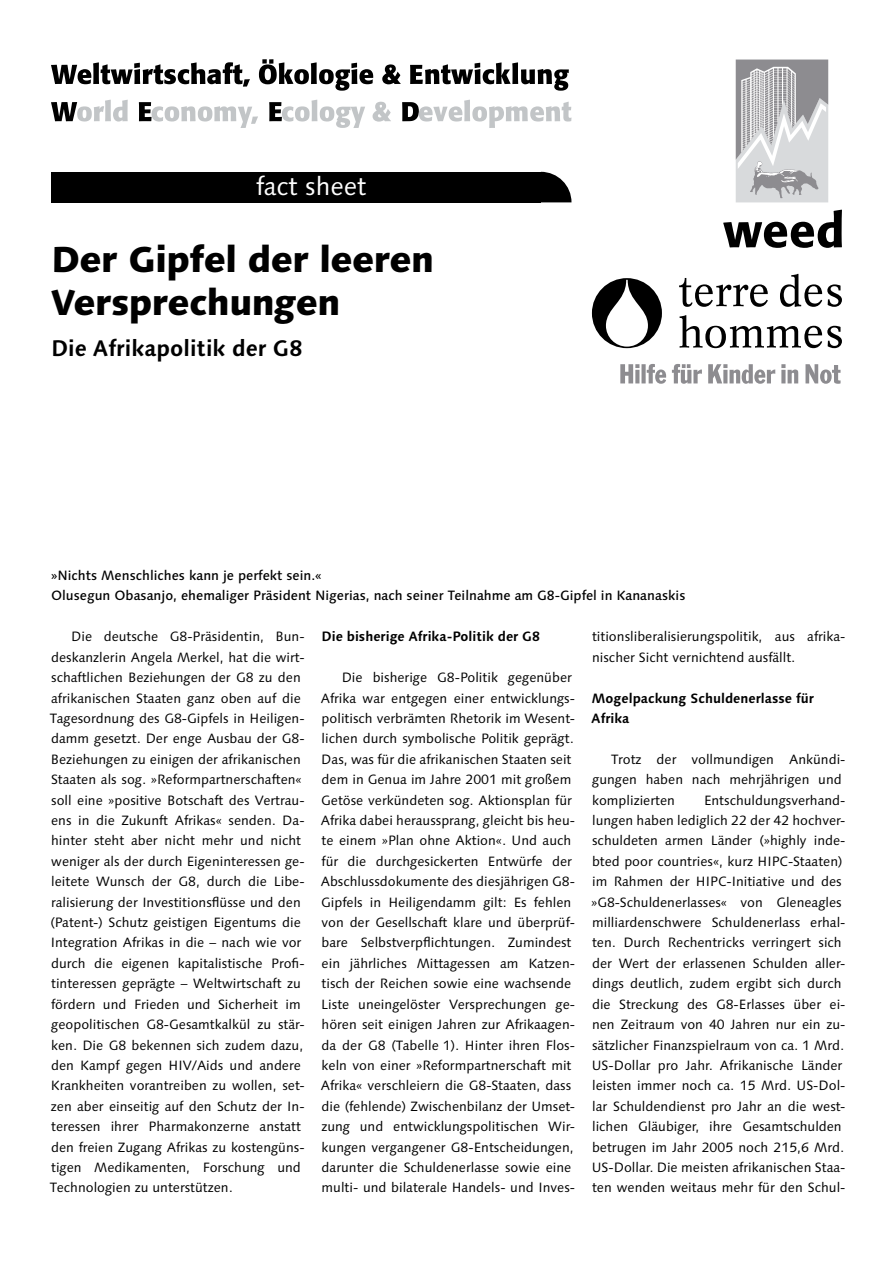
<style>
.page{position:relative;width:893px;height:1263px;background:#fff}
.page>*{position:absolute;margin:0;border:0;box-sizing:border-box;transform-origin:0 0}
.t1{font:800 36px/43.2px "Linotype Syntax";letter-spacing:-.015em;color:#000}
.t2{font:25.5px "Linotype Syntax";color:#fff}
.t3{font:700 22.5px "Linotype Syntax";color:#000}
.t4{font:13.5px/20.4px "Linotype Syntax";color:#000}
.t5{font:500 13.5px/20.4px "Linotype Syntax";color:#000}
.t6{font:700 13.5px/20.4px "Linotype Syntax";color:#000}
</style>
<div class="page">
<svg style="left:51px;top:59px;width:518px;height:32px"></svg>
<svg style="left:51px;top:100px;width:77px;height:22px"></svg>
<svg style="left:139px;top:102px;width:119px;height:26px"></svg>
<svg style="left:269px;top:100px;width:122px;height:28px"></svg>
<svg style="left:402px;top:100px;width:169px;height:28px"></svg>
<div style="left:51px;top:172px;width:490px;height:30px;background:#000"></div>
<svg style="left:541px;top:172px;width:30px;height:30px"></svg>
<svg style="left:723px;top:210px;width:119px;height:38px"></svg>
<svg style="left:736px;top:60px;width:92px;height:142px;background:#bfc0c2"></svg>
<svg style="left:780px;top:274px;width:62px;height:33px"></svg>
<svg style="left:679px;top:278px;width:89px;height:29px"></svg>
<svg style="left:680px;top:315px;width:162px;height:33px"></svg>
<svg style="left:592px;top:278px;width:70px;height:70px"></svg>
<svg style="left:620px;top:364px;width:220px;height:20px"></svg>
<h2 class="t2" style="left:256px;top:171px;width:112px">fact sheet</h2>
<h1 class="t1" style="left:51px;top:237px;width:384px">Der Gipfel der leeren<br>Versprechungen</h1>
<h3 class="t3" style="left:51px;top:334px;width:253px">Die Afrikapolitik der G8</h3>
<p class="t5" style="left:51px;top:565px;width:636px">»Nichts Menschliches kann je perfekt sein.«<br>Olusegun Obasanjo, ehemaliger Präsident Nigerias, nach seiner Teilnahme am G8-Gipfel in Kananaskis</p>
<p class="t4" style="left:50px;top:626px;width:256px;text-indent:21px">Die deutsche G8-Präsidentin, Bun&shy;deskanzlerin Angela Merkel, hat die wirt&shy;schaftlichen Beziehungen der G8 zu den afrikanischen Staaten ganz oben auf die Tagesordnung des G8-Gipfels in Heiligen&shy;damm gesetzt. Der enge Ausbau der G8- Beziehungen zu einigen der afrikanischen Staaten als sog. »Reformpartnerschaften« soll eine »positive Botschaft des Vertrau&shy;ens in die Zukunft Afrikas« senden. Da&shy;hinter steht aber nicht mehr und nicht weniger als der durch Eigeninteressen ge&shy;leitete Wunsch der G8, durch die Libe&shy;ralisierung der Investitionsflüsse und den (Patent-) Schutz geistigen Eigentums die Integration Afrikas in die – nach wie vor durch die eigenen kapitalistische Profi&shy;tinteressen geprägte – Weltwirtschaft zu fördern und Frieden und Sicherheit im geopolitischen G8-Gesamtkalkül zu stär&shy;ken. Die G8 bekennen sich zudem dazu, den Kampf gegen HIV/Aids und andere Krankheiten vorantreiben zu wollen, set&shy;zen aber einseitig auf den Schutz der In&shy;teressen ihrer Pharmakonzerne anstatt den freien Zugang Afrikas zu kostengüns&shy;tigen Medikamenten, Forschung und Technologien zu unterstützen.</p>
<p class="t6" style="left:321px;top:626px;width:220px">Die bisherige Afrika-Politik der G8</p>
<p class="t4" style="left:592px;top:626px;width:255px">titionsliberalisierungspolitik, aus afrika&shy;nischer Sicht vernichtend ausfällt.</p>
<p class="t6" style="left:592px;top:687px;width:224px">Mogelpackung Schuldenerlasse für<br>Afrika</p>
<p class="t4" style="left:592px;top:749px;width:255px;text-indent:19px">Trotz der vollmundigen Ankündi&shy;gungen haben nach mehrjährigen und komplizierten</p>
<p class="t4" style="left:321px;top:667px;width:256px;text-indent:21px">Die bisherige G8-Politik gegenüber Afrika war entgegen einer entwicklungs&shy;politisch verbrämten Rhetorik im Wesent&shy;lichen durch symbolische Politik geprägt.<br>Das, was für die afrikanischen Staaten seit dem in Genua im Jahre 2001 mit großem Getöse verkündeten sog. Aktionsplan für Afrika dabei heraussprang, gleicht bis heu&shy;te einem »Plan ohne Aktion«. Und auch für die durchgesickerten Entwürfe der Abschlussdokumente des diesjährigen G8- Gipfels in Heiligendamm gilt: Es fehlen von der Gesellschaft klare und überprüf&shy;bare Selbstverpflichtungen. Zumindest ein jährliches Mittagessen am Katzen&shy;tisch der Reichen sowie eine wachsende Liste uneingelöster Versprechungen ge&shy;hören seit einigen Jahren zur Afrikaagen&shy;da der G8 (Tabelle 1). Hinter ihren Flos&shy;keln von einer »Reformpartnerschaft mit Afrika« verschleiern die G8-Staaten, dass die (fehlende) Zwischenbilanz der Umset&shy;zung und entwicklungspolitischen Wir&shy;kungen vergangener G8-Entscheidungen, darunter die Schuldenerlasse sowie eine multi- und bilaterale Handels- und Inves-</p>
<p class="t4" style="left:591px;top:790px;width:256px;text-indent:113px">Entschuldungsverhand&shy;lungen haben lediglich 22 der 42 hochver&shy;schuldeten armen Länder (»highly inde&shy;bted poor countries«, kurz HIPC-Staaten) im Rahmen der HIPC-Initiative und des »G8-Schuldenerlasses« von Gleneagles milliardenschwere Schuldenerlass erhal&shy;ten. Durch Rechentricks verringert sich der Wert der erlassenen Schulden aller&shy;dings deutlich, zudem ergibt sich durch die Streckung des G8-Erlasses über ei&shy;nen Zeitraum von 40 Jahren nur ein zu&shy;sätzlicher Finanzspielraum von ca. 1 Mrd.<br>US-Dollar pro Jahr. Afrikanische Länder leisten immer noch ca. 15 Mrd. US-Dol&shy;lar Schuldendienst pro Jahr an die west&shy;lichen Gläubiger, ihre Gesamtschulden betrugen im Jahr 2005 noch 215,6 Mrd.<br>US-Dollar. Die meisten afrikanischen Staa&shy;ten wenden weitaus mehr für den Schul-</p>
</div>
